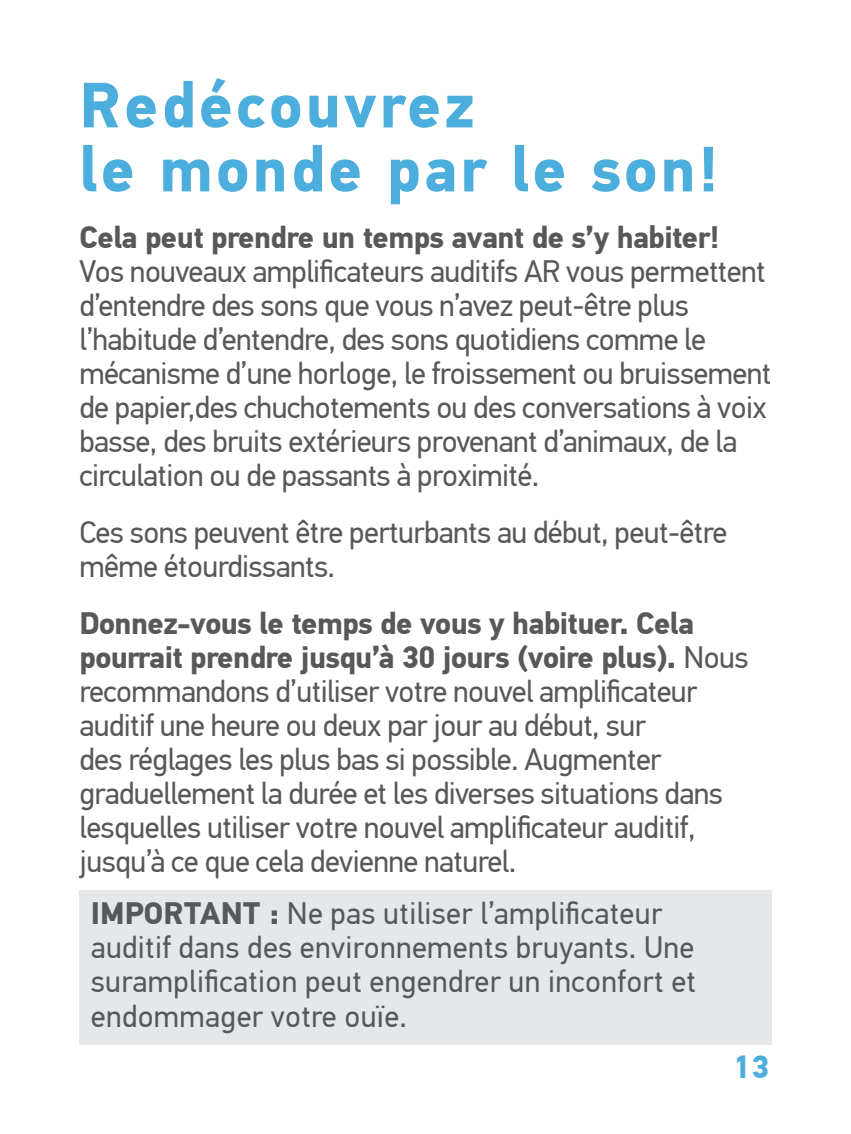
<style>
.page{position:relative;width:851px;height:1134px;background:#fff}
.page>*{position:absolute;margin:0;border:0;box-sizing:border-box;transform-origin:0 0}
.t1{font:700 64px/64px "PF Din Text Pro";letter-spacing:.05em;color:#4caedd}
.t2{font:700 32px "PF Din Text Pro";color:#4caedd}
.t3{font:31.2px/34px "PF Din Text Pro";letter-spacing:-.02em;color:#57585a}
.t4{font:31.2px/34px "PF Din Text Pro";letter-spacing:.01em;color:#57585a}
.t5{font:700 31.2px "PF Din Text Pro";letter-spacing:-.02em;color:#57585a}
.s1{font-weight:700}
</style>
<div class="page">
<div style="left:79px;top:890px;width:692px;height:154px;background:#e6e7e9"></div>
<h1 class="t1" style="left:79px;top:75px;width:639px">Redécouvrez<br>le monde par le son!</h1>
<p class="t5" style="left:79px;top:218px;width:641px">Cela peut prendre un temps avant de s’y habiter!</p>
<p class="t3" style="left:79px;top:255px;width:693px">Vos nouveaux amplificateurs auditifs AR vous permettent d’entendre des sons que vous n’avez peut-être plus l’habitude d’entendre, des sons quotidiens comme le mécanisme d’une horloge, le froissement ou bruissement de papier,des chuchotements ou des conversations à voix basse, des bruits extérieurs provenant d’animaux, de la circulation ou de passants à proximité.</p>
<p class="t3" style="left:79px;top:515px;width:649px">Ces sons peuvent être perturbants au début, peut-être même étourdissants.</p>
<p class="t3" style="left:79px;top:606px;width:670px"><span class="s1">Donnez-vous le temps de vous y habituer. Cela pourrait prendre jusqu’à 30 jours (voire plus).</span> Nous recommandons d’utiliser votre nouvel amplificateur auditif une heure ou deux par jour au début, sur<br>des réglages les plus bas si possible. Augmenter graduellement la durée et les diverses situations dans lesquelles utiliser votre nouvel amplificateur auditif, jusqu’à ce que cela devienne naturel.</p>
<p class="t4" style="left:91px;top:897px;width:606px"><span class="s1">IMPORTANT :</span> Ne pas utiliser l’amplificateur auditif dans des environnements bruyants. Une suramplification peut engendrer un inconfort et endommager votre ouïe.</p>
<p class="t2" style="left:732px;top:1048px;width:38px">13</p>
</div>
